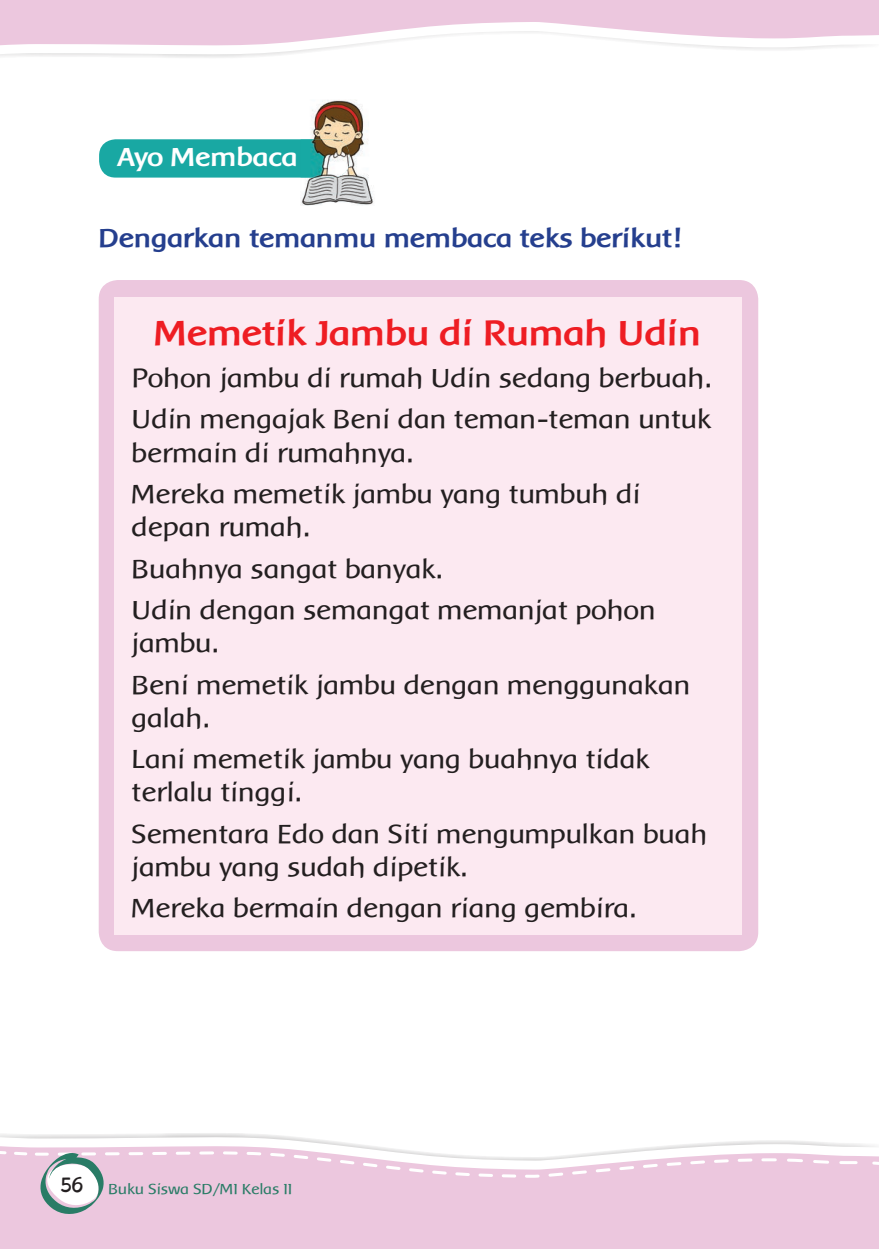
<style>
.page{position:relative;width:879px;height:1249px;background:#fff}
.page>*{position:absolute;margin:0;border:0;box-sizing:border-box;transform-origin:0 0}
.t1{font:700 36px "Baar Metanoia";color:#ee1d23}
.t2{font:27px/41.5px "Baar Metanoia";color:#231f20}
.t3{font:700 27px "Baar Metanoia";color:#253f8e}
.t4{font:700 27px "Baar Metanoia";color:#fff}
.t5{font:15px "Baar Metanoia";color:#297c66}
</style>
<div class="page">
<svg style="left:0;top:48px;width:814px;height:9px"></svg>
<svg style="left:0;top:1134px;width:828px;height:9px"></svg>
<svg style="left:0;top:1143px;width:878px;height:105px;background:#edcde1"></svg>
<svg style="left:0;top:1148px;width:878px;height:67px;background:#ebcee1"></svg>
<div style="left:99px;top:139px;width:250px;height:38px;background:#19a8a3;border-radius:16px"></div>
<img style="left:300px;top:100px;width:74px;height:106px">
<img style="left:300px;top:139px;width:49px;height:38px">
<div style="left:99px;top:280px;width:659px;height:671px;background:#ecc7de;border-radius:19px"></div>
<div style="left:115px;top:297px;width:627px;height:637px;background:#fce9f1"></div>
<svg style="left:0;top:0;width:879px;height:48px"></svg>
<p class="t4" style="left:118px;top:142px;width:182px">Ayo Membaca</p>
<p class="t3" style="left:99px;top:224px;width:583px">Dengarkan temanmu membaca teks berikut!</p>
<h1 class="t1" style="left:155px;top:314px;width:548px">Memetik Jambu di Rumah Udin</h1>
<p class="t2" style="left:132px;top:357px;width:581px">Pohon jambu di rumah Udin sedang berbuah.<br>Udin mengajak Beni dan teman-teman untuk</p>
<p class="t2" style="left:132px;top:432px;width:510px">bermain di rumahnya.<br>Mereka memetik jambu yang tumbuh di</p>
<p class="t2" style="left:132px;top:506px;width:525px">depan rumah.<br>Buahnya sangat banyak.<br>Udin dengan semangat memanjat pohon</p>
<p class="t2" style="left:132px;top:622px;width:560px">jambu.<br>Beni memetik jambu dengan menggunakan</p>
<p class="t2" style="left:132px;top:697px;width:519px">galah.<br>Lani memetik jambu yang buahnya tidak</p>
<p class="t2" style="left:132px;top:771px;width:577px">terlalu tinggi.<br>Sementara Edo dan Siti mengumpulkan buah</p>
<p class="t2" style="left:132px;top:846px;width:506px">jambu yang sudah dipetik.<br>Mereka bermain dengan riang gembira.</p>
<p class="t5" style="left:61px;top:1181px;width:233px"><sup>56</sup> Buku Siswa SD/MI Kelas II</p>
</div>
